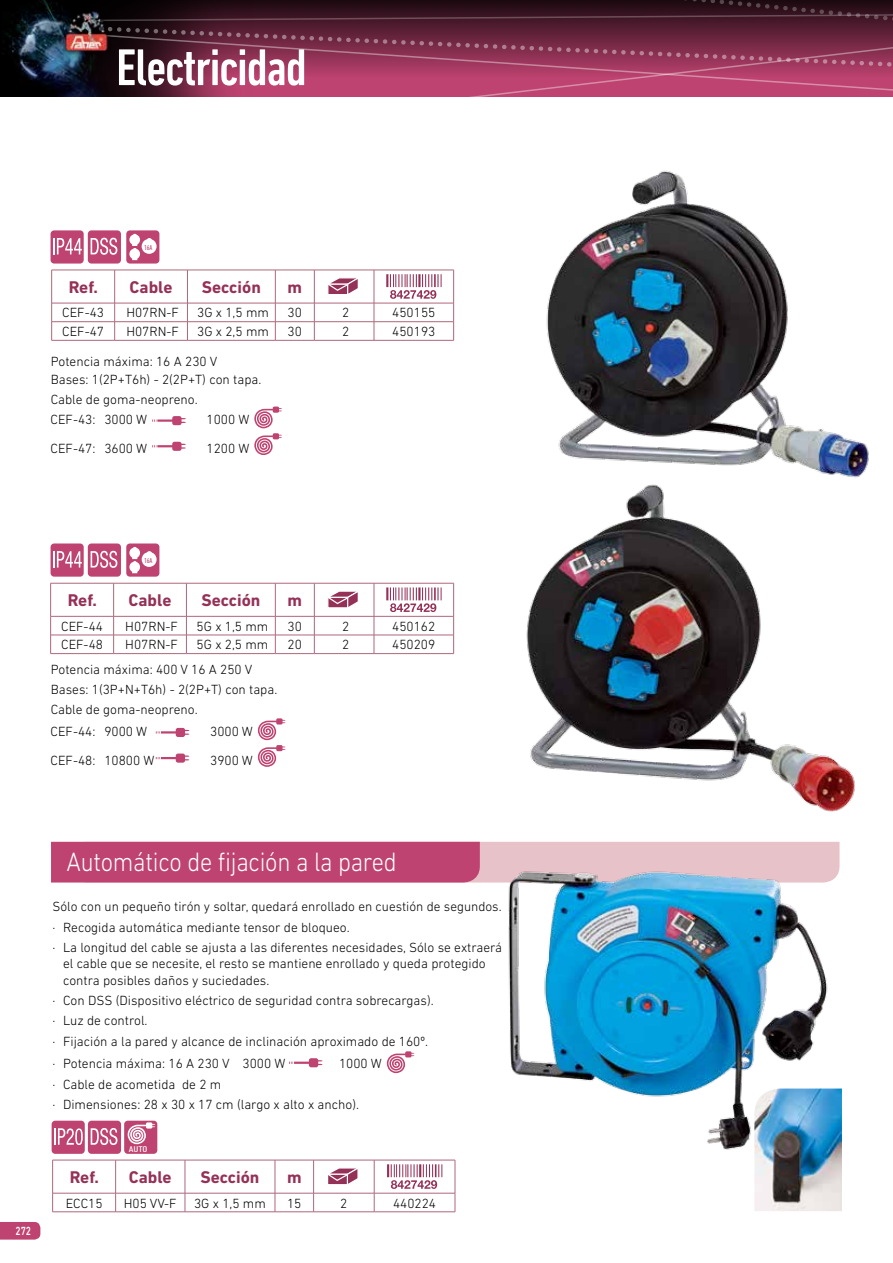
<style>
.page{position:relative;width:893px;height:1263px;background:#fff}
.page>*{position:absolute;margin:0;border:0;box-sizing:border-box;transform-origin:0 0}
.t1{font:500 condensed 52.5px "DIN Next LT Pro";letter-spacing:-.02em;color:#fff}
.t2{font:300 27px "DIN Next LT Pro";letter-spacing:-.01em;color:#fff;scale:.9 1}
.t3{font:700 17.25px "DIN Next LT Pro";color:#953157}
.t4{font:300 13.5px/29px "DIN Next LT Pro";color:#000}
.t5{font:500 12px "DIN Next LT Pro";color:#fff;scale:.8 1}
.t6{font:condensed 8.55px "DIN Next LT Pro";color:#fff;scale:1.36 1}
.t7{font:condensed 7.2px "DIN Next LT Pro";color:#be4370}
</style>
<div class="page">
<img style="left:0;top:0;width:287px;height:97px">
<svg style="left:105px;top:31px;width:320px;height:66px;background:#7e2f4c"></svg>
<svg style="left:94px;top:7px;width:331px;height:24px;background:#381623"></svg>
<svg style="left:425px;top:0;width:468px;height:97px;background:#7e304c"></svg>
<img style="left:64px;top:9px;width:47px;height:45px">
<svg style="left:0;top:1222px;width:40px;height:17px"></svg>
<svg style="left:172px;top:416px;width:14px;height:9px"></svg>
<hr style="left:152px;top:419px;width:22px;height:3px;background:#be4370">
<svg style="left:153px;top:419px;width:5px;height:3px"></svg>
<svg style="left:172px;top:442px;width:14px;height:9px"></svg>
<hr style="left:152px;top:445px;width:22px;height:2px;background:#be4370">
<svg style="left:153px;top:445px;width:5px;height:3px"></svg>
<div style="left:51px;top:230px;width:33px;height:34px;background:#be4370;border-radius:4px"></div>
<svg style="left:53px;top:238px;width:29px;height:16px"></svg>
<div style="left:51px;top:543px;width:33px;height:34px;background:#be4370;border-radius:4px"></div>
<svg style="left:53px;top:551px;width:29px;height:16px"></svg>
<div style="left:88px;top:230px;width:33px;height:34px;background:#be4370;border-radius:4px"></div>
<svg style="left:91px;top:238px;width:26px;height:17px"></svg>
<div style="left:88px;top:543px;width:33px;height:34px;background:#be4370;border-radius:4px"></div>
<svg style="left:91px;top:551px;width:26px;height:17px"></svg>
<svg style="left:126px;top:230px;width:33px;height:34px"></svg>
<svg style="left:126px;top:543px;width:33px;height:34px"></svg>
<hr style="left:52px;top:340px;width:63px;height:1px;background:#ae677b">
<hr style="left:115px;top:340px;width:72px;height:1px;background:#ae677b">
<hr style="left:187px;top:340px;width:88px;height:1px;background:#ae677b">
<hr style="left:275px;top:340px;width:39px;height:1px;background:#ae677b">
<hr style="left:314px;top:340px;width:60px;height:1px;background:#ae677b">
<hr style="left:374px;top:340px;width:80px;height:1px;background:#ae677b">
<svg style="left:51px;top:270px;width:403px;height:70px"></svg>
<svg style="left:50px;top:583px;width:404px;height:71px"></svg>
<svg style="left:254px;top:407px;width:28px;height:48px"></svg>
<svg style="left:176px;top:728px;width:13px;height:9px"></svg>
<hr style="left:156px;top:731px;width:21px;height:2px;background:#be4370">
<svg style="left:157px;top:731px;width:4px;height:3px"></svg>
<svg style="left:176px;top:753px;width:13px;height:10px"></svg>
<hr style="left:156px;top:757px;width:21px;height:2px;background:#be4370">
<svg style="left:257px;top:718px;width:28px;height:49px"></svg>
<div style="left:88px;top:1121px;width:33px;height:33px;background:#be4370;border-radius:4px"></div>
<svg style="left:91px;top:1128px;width:26px;height:17px"></svg>
<svg style="left:309px;top:1058px;width:13px;height:9px"></svg>
<hr style="left:289px;top:1062px;width:21px;height:2px;background:#be4370">
<svg style="left:51px;top:842px;width:788px;height:40px;background:#ca6a8b"></svg>
<svg style="left:52px;top:1160px;width:404px;height:52px"></svg>
<div style="left:52px;top:1121px;width:33px;height:33px;background:#be4370;border-radius:4px"></div>
<svg style="left:54px;top:1128px;width:29px;height:17px"></svg>
<svg style="left:124px;top:1121px;width:33px;height:33px"></svg>
<img style="left:754px;top:1088px;width:88px;height:123px">
<svg style="left:386px;top:1051px;width:28px;height:23px"></svg>
<img style="left:497px;top:862px;width:340px;height:298px">
<img style="left:526px;top:523px;width:329px;height:289px">
<img style="left:546px;top:170px;width:323px;height:353px">
<h1 class="t1" style="left:116px;top:38px;width:192px">Electricidad</h1>
<p class="t7" style="left:144px;top:243px;width:10px">16A</p>
<p class="t3" style="left:69px;top:277px;width:31px">Ref.</p>
<p class="t3" style="left:130px;top:277px;width:44px">Cable</p>
<p class="t3" style="left:202px;top:277px;width:60px">Sección</p>
<p class="t3" style="left:288px;top:277px;width:16px">m</p>
<p class="t4" style="left:62px;top:298px;width:43px">CEF-43</p>
<p class="t4" style="left:126px;top:298px;width:54px">H07RN-F</p>
<p class="t4" style="left:197px;top:298px;width:73px">3G x 1,5 mm</p>
<p class="t4" style="left:288px;top:298px;width:16px">30</p>
<p class="t4" style="left:342px;top:298px;width:9px">2</p>
<p class="t4" style="left:392px;top:298px;width:45px">450155</p>
<p class="t4" style="left:62px;top:317px;width:43px">CEF-47</p>
<p class="t4" style="left:126px;top:317px;width:54px">H07RN-F</p>
<p class="t4" style="left:197px;top:317px;width:73px">3G x 2,5 mm</p>
<p class="t4" style="left:288px;top:317px;width:16px">30</p>
<p class="t4" style="left:342px;top:317px;width:9px">2</p>
<p class="t4" style="left:392px;top:317px;width:45px">450193</p>
<p class="t4" style="left:51px;top:353px;width:212px;line-height:17.2px">Potencia máxima: 16 A 230 V<br>Bases: 1(2P+T6h) - 2(2P+T) con tapa.</p>
<p class="t4" style="left:51px;top:385px;width:149px">Cable de goma-neopreno.</p>
<p class="t4" style="left:51px;top:405px;width:46px">CEF-43:<br>CEF-47:</p>
<p class="t4" style="left:104px;top:405px;width:44px">3000 W<br>3600 W</p>
<p class="t4" style="left:207px;top:405px;width:44px">1000 W<br>1200 W</p>
<p class="t7" style="left:144px;top:556px;width:10px">16A</p>
<p class="t3" style="left:68px;top:590px;width:31px">Ref.</p>
<p class="t3" style="left:129px;top:590px;width:44px">Cable</p>
<p class="t3" style="left:201px;top:590px;width:60px">Sección</p>
<p class="t3" style="left:288px;top:590px;width:16px">m</p>
<p class="t4" style="left:61px;top:611px;width:43px">CEF-44</p>
<p class="t4" style="left:125px;top:611px;width:54px">H07RN-F</p>
<p class="t4" style="left:197px;top:611px;width:73px">5G x 1,5 mm</p>
<p class="t4" style="left:288px;top:611px;width:16px">30</p>
<p class="t4" style="left:342px;top:611px;width:9px">2</p>
<p class="t4" style="left:392px;top:611px;width:45px">450162</p>
<p class="t4" style="left:61px;top:630px;width:43px">CEF-48</p>
<p class="t4" style="left:125px;top:630px;width:54px">H07RN-F</p>
<p class="t4" style="left:197px;top:630px;width:73px">5G x 2,5 mm</p>
<p class="t4" style="left:288px;top:630px;width:16px">20</p>
<p class="t4" style="left:342px;top:630px;width:9px">2</p>
<p class="t4" style="left:392px;top:630px;width:45px">450209</p>
<p class="t4" style="left:51px;top:659px;width:228px;line-height:20px">Potencia máxima: 400 V 16 A 250 V<br>Bases: 1(3P+N+T6h) - 2(2P+T) con tapa.<br>Cable de goma-neopreno.</p>
<p class="t4" style="left:51px;top:717px;width:46px">CEF-44:<br>CEF-48:</p>
<p class="t4" style="left:104px;top:717px;width:52px">9000 W<br>10800 W</p>
<p class="t4" style="left:210px;top:717px;width:44px">3000 W<br>3900 W</p>
<p class="t5" style="left:15px;top:1223px;width:21px">272</p>
<h2 class="t2" style="left:66px;top:846px;width:368px">Automático de fijación a la pared</h2>
<p class="t4" style="left:53px;top:896px;width:451px;line-height:20.4px">Sólo con un pequeño tirón y soltar, quedará enrollado en cuestión de segundos. · Recogida automática mediante tensor de bloqueo.<br>· La longitud del cable se ajusta a las diferentes necesidades, Sólo se extraerá</p>
<p class="t4" style="left:63px;top:955px;width:424px;line-height:16.2px">el cable que se necesite, el resto se mantiene enrollado y queda protegido contra posibles daños y suciedades.</p>
<p class="t4" style="left:53px;top:990px;width:383px;line-height:20.4px">· Con DSS (Dispositivo eléctrico de seguridad contra sobrecargas). · Luz de control.<br>· Fijación a la pared y alcance de inclinación aproximado de 160º.</p>
<p class="t4" style="left:53px;top:1053px;width:308px;line-height:20.4px">· Potencia máxima: 16 A 230 V 3000 W<br>· Cable de acometida de 2 m<br>· Dimensiones: 28 x 30 x 17 cm (largo x alto x ancho).</p>
<p class="t4" style="left:339px;top:1049px;width:44px">1000 W</p>
<p class="t6" style="left:129px;top:1144px;width:15px">AUTO</p>
<p class="t3" style="left:70px;top:1167px;width:31px">Ref.</p>
<p class="t3" style="left:129px;top:1167px;width:44px">Cable</p>
<p class="t3" style="left:200px;top:1167px;width:60px">Sección</p>
<p class="t3" style="left:287px;top:1167px;width:16px">m</p>
<p class="t4" style="left:66px;top:1188px;width:38px">ECC15</p>
<p class="t4" style="left:124px;top:1188px;width:54px">H05 VV-F</p>
<p class="t4" style="left:194px;top:1188px;width:73px">3G x 1,5 mm</p>
<p class="t4" style="left:287px;top:1188px;width:16px">15</p>
<p class="t4" style="left:340px;top:1188px;width:9px">2</p>
<p class="t4" style="left:393px;top:1188px;width:45px">440224</p>
</div>
